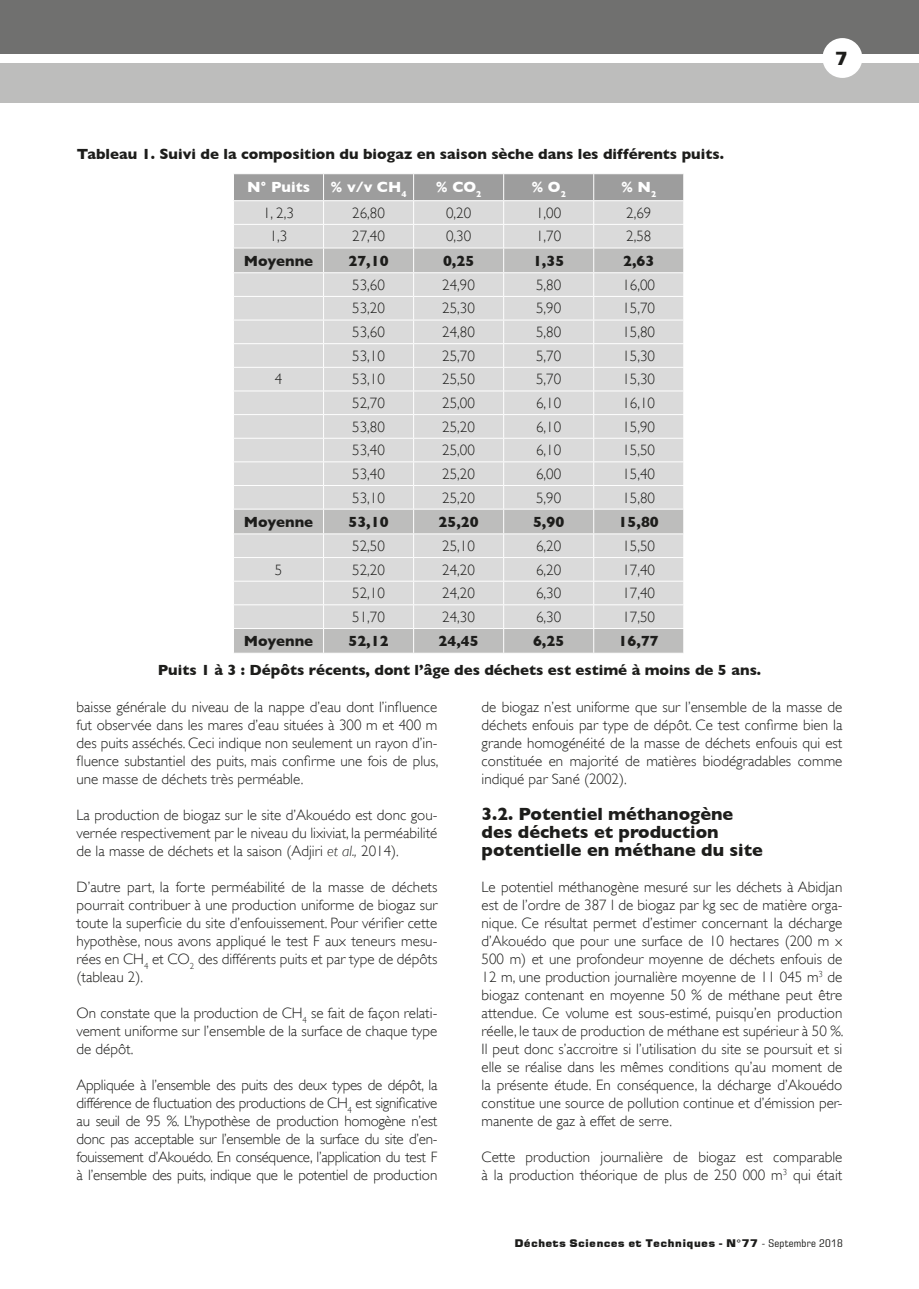
<style>
.page{position:relative;width:919px;height:1289px;background:#fff}
.page>*{position:absolute;margin:0;border:0;box-sizing:border-box;transform-origin:0 0}
.t1{font:700 18px/18px "Gill Sans";color:#1d1d1b}
.t2{font:18px "Square 721 Blk Normal";color:#1d1d1b}
.t3{font:300 15px/18px "Gill Sans";color:#1d1d1b;text-align:justify}
.t4{font:700 15px "Gill Sans";color:#1d1d1b}
.t5{font:700 15px "Gill Sans";color:#fff}
.t6{font:10.5px "Square 721 Blk Normal";letter-spacing:.02em;color:#1d1d1b;scale:1.09 1}
.s1{font-style:italic}
.s2{font-family:"Square 721 BT";font-stretch:condensed}
</style>
<div class="page">
<div style="left:0;top:0;width:13px;height:53px;background:#70706f"></div>
<div style="left:0;top:64px;width:13px;height:39px;background:#bdbdbc"></div>
<div style="left:13px;top:0;width:905px;height:53px;background:#70706f"></div>
<div style="left:13px;top:64px;width:905px;height:39px;background:#bdbdbc"></div>
<div style="left:822px;top:38px;width:40px;height:40px;background:#fff;border-radius:50%"></div>
<svg style="left:234px;top:174px;width:450px;height:479px;background:#d4d4d4"></svg>
<p class="t4" style="left:77px;top:145px;width:648px">Tableau 1. Suivi de la composition du biogaz en saison sèche dans les différents puits.</p>
<p class="t5" style="left:247px;top:178px;width:64px">N° Puits</p>
<p class="t5" style="left:330px;top:178px;width:77px">% v/v CH<sub>4</sub></p>
<p class="t5" style="left:436px;top:178px;width:47px">% CO<sub>2</sub></p>
<p class="t5" style="left:531px;top:178px;width:36px">% O<sub>2</sub></p>
<p class="t5" style="left:621px;top:178px;width:37px">% N<sub>2</sub></p>
<p class="t3" style="left:263px;top:204px;width:32px">1, 2,3</p>
<p class="t3" style="left:352px;top:204px;width:34px">26,80</p>
<p class="t3" style="left:446px;top:204px;width:27px">0,20</p>
<p class="t3" style="left:536px;top:204px;width:27px">1,00</p>
<p class="t3" style="left:626px;top:204px;width:27px">2,69</p>
<p class="t3" style="left:270px;top:227px;width:19px">1,3</p>
<p class="t3" style="left:352px;top:227px;width:34px">27,40</p>
<p class="t3" style="left:446px;top:227px;width:27px">0,30</p>
<p class="t3" style="left:536px;top:227px;width:27px">1,70</p>
<p class="t3" style="left:626px;top:227px;width:27px">2,58</p>
<p class="t4" style="left:244px;top:252px;width:71px">Moyenne</p>
<p class="t4" style="left:348px;top:252px;width:42px">27,10</p>
<p class="t4" style="left:443px;top:252px;width:33px">0,25</p>
<p class="t4" style="left:533px;top:252px;width:33px">1,35</p>
<p class="t4" style="left:623px;top:252px;width:33px">2,63</p>
<p class="t3" style="left:352px;top:276px;width:34px">53,60</p>
<p class="t3" style="left:442px;top:276px;width:34px">24,90</p>
<p class="t3" style="left:536px;top:276px;width:27px">5,80</p>
<p class="t3" style="left:622px;top:276px;width:34px">16,00</p>
<p class="t3" style="left:352px;top:299px;width:34px">53,20</p>
<p class="t3" style="left:442px;top:299px;width:34px">25,30</p>
<p class="t3" style="left:536px;top:299px;width:27px">5,90</p>
<p class="t3" style="left:622px;top:299px;width:34px">15,70</p>
<p class="t3" style="left:352px;top:323px;width:34px">53,60</p>
<p class="t3" style="left:442px;top:323px;width:34px">24,80</p>
<p class="t3" style="left:536px;top:323px;width:27px">5,80</p>
<p class="t3" style="left:622px;top:323px;width:34px">15,80</p>
<p class="t3" style="left:352px;top:347px;width:34px">53,10</p>
<p class="t3" style="left:442px;top:347px;width:34px">25,70</p>
<p class="t3" style="left:536px;top:347px;width:27px">5,70</p>
<p class="t3" style="left:622px;top:347px;width:34px">15,30</p>
<p class="t3" style="left:275px;top:370px;width:9px">4</p>
<p class="t3" style="left:352px;top:370px;width:34px">53,10</p>
<p class="t3" style="left:442px;top:370px;width:34px">25,50</p>
<p class="t3" style="left:536px;top:370px;width:27px">5,70</p>
<p class="t3" style="left:622px;top:370px;width:34px">15,30</p>
<p class="t3" style="left:352px;top:394px;width:34px">52,70</p>
<p class="t3" style="left:442px;top:394px;width:34px">25,00</p>
<p class="t3" style="left:536px;top:394px;width:27px">6,10</p>
<p class="t3" style="left:622px;top:394px;width:34px">16,10</p>
<p class="t3" style="left:352px;top:417px;width:34px">53,80</p>
<p class="t3" style="left:442px;top:417px;width:34px">25,20</p>
<p class="t3" style="left:536px;top:417px;width:27px">6,10</p>
<p class="t3" style="left:622px;top:417px;width:34px">15,90</p>
<p class="t3" style="left:352px;top:441px;width:34px">53,40</p>
<p class="t3" style="left:442px;top:441px;width:34px">25,00</p>
<p class="t3" style="left:536px;top:441px;width:27px">6,10</p>
<p class="t3" style="left:622px;top:441px;width:34px">15,50</p>
<p class="t3" style="left:352px;top:465px;width:34px">53,40</p>
<p class="t3" style="left:442px;top:465px;width:34px">25,20</p>
<p class="t3" style="left:536px;top:465px;width:27px">6,00</p>
<p class="t3" style="left:622px;top:465px;width:34px">15,40</p>
<p class="t3" style="left:352px;top:488px;width:34px">53,10</p>
<p class="t3" style="left:442px;top:488px;width:34px">25,20</p>
<p class="t3" style="left:536px;top:488px;width:27px">5,90</p>
<p class="t3" style="left:622px;top:488px;width:34px">15,80</p>
<p class="t4" style="left:244px;top:513px;width:71px">Moyenne</p>
<p class="t4" style="left:348px;top:513px;width:42px">53,10</p>
<p class="t4" style="left:438px;top:513px;width:42px">25,20</p>
<p class="t4" style="left:533px;top:513px;width:33px">5,90</p>
<p class="t4" style="left:618px;top:513px;width:42px">15,80</p>
<p class="t3" style="left:352px;top:537px;width:34px">52,50</p>
<p class="t3" style="left:442px;top:537px;width:34px">25,10</p>
<p class="t3" style="left:536px;top:537px;width:27px">6,20</p>
<p class="t3" style="left:622px;top:537px;width:34px">15,50</p>
<p class="t3" style="left:275px;top:560px;width:9px">5</p>
<p class="t3" style="left:352px;top:560px;width:34px">52,20</p>
<p class="t3" style="left:442px;top:560px;width:34px">24,20</p>
<p class="t3" style="left:536px;top:560px;width:27px">6,20</p>
<p class="t3" style="left:622px;top:560px;width:34px">17,40</p>
<p class="t3" style="left:352px;top:584px;width:34px">52,10</p>
<p class="t3" style="left:442px;top:584px;width:34px">24,20</p>
<p class="t3" style="left:536px;top:584px;width:27px">6,30</p>
<p class="t3" style="left:622px;top:584px;width:34px">17,40</p>
<p class="t3" style="left:352px;top:608px;width:34px">51,70</p>
<p class="t3" style="left:442px;top:608px;width:34px">24,30</p>
<p class="t3" style="left:536px;top:608px;width:27px">6,30</p>
<p class="t3" style="left:622px;top:608px;width:34px">17,50</p>
<p class="t4" style="left:244px;top:632px;width:71px">Moyenne</p>
<p class="t4" style="left:348px;top:632px;width:42px">52,12</p>
<p class="t4" style="left:438px;top:632px;width:42px">24,45</p>
<p class="t4" style="left:533px;top:632px;width:33px">6,25</p>
<p class="t4" style="left:618px;top:632px;width:42px">16,77</p>
<p class="t4" style="left:158px;top:661px;width:605px">Puits 1 à 3 : Dépôts récents, dont l’âge des déchets est estimé à moins de 5 ans.</p>
<p class="t2" style="left:834px;top:47px;width:15px">7</p>
<p class="t3" style="left:77px;top:698px;width:363px">baisse générale du niveau de la nappe d’eau dont l’influence fut observée dans les mares d’eau situées à 300 m et 400 m des puits asséchés. Ceci indique non seulement un rayon d’in&shy;fluence substantiel des puits, mais confirme une fois de plus, une masse de déchets très perméable.</p>
<p class="t3" style="left:77px;top:806px;width:362px">La production de biogaz sur le site d’Akouédo est donc gou&shy;vernée respectivement par le niveau du lixiviat, la perméabilité de la masse de déchets et la saison (Adjiri <span class="s1">et al.,</span> 2014).</p>
<p class="t3" style="left:77px;top:878px;width:362px">D’autre part, la forte perméabilité de la masse de déchets pourrait contribuer à une production uniforme de biogaz sur toute la superficie du site d’enfouissement. Pour vérifier cette hypothèse, nous avons appliqué le test F aux teneurs mesu&shy;rées en CH<sub>4</sub> et CO<sub>2</sub> des différents puits et par type de dépôts (tableau 2).</p>
<p class="t3" style="left:77px;top:1004px;width:362px">On constate que la production de CH<sub>4</sub> se fait de façon relati&shy;vement uniforme sur l’ensemble de la surface de chaque type de dépôt.</p>
<p class="t3" style="left:77px;top:1076px;width:362px">Appliquée à l’ensemble des puits des deux types de dépôt, la différence de fluctuation des productions de CH<sub>4</sub> est significative au seuil de 95 %. L’hypothèse de production homogène n’est donc pas acceptable sur l’ensemble de la surface du site d’en&shy;fouissement d’Akouédo. En conséquence, l’application du test F à l’ensemble des puits, indique que le potentiel de production</p>
<p class="t3" style="left:481px;top:698px;width:362px">de biogaz n’est uniforme que sur l’ensemble de la masse de déchets enfouis par type de dépôt. Ce test confirme bien la grande homogénéité de la masse de déchets enfouis qui est constituée en majorité de matières biodégradables comme indiqué par Sané (2002).</p>
<p class="t1" style="left:481px;top:805px;width:283px">3.2. Potentiel méthanogène des déchets et production potentielle en méthane du site</p>
<p class="t3" style="left:481px;top:878px;width:363px">Le potentiel méthanogène mesuré sur les déchets à Abidjan est de l’ordre de 387 l de biogaz par kg sec de matière orga&shy;nique. Ce résultat permet d’estimer concernant la décharge d’Akouédo que pour une surface de 10 hectares (200 m x 500 m) et une profondeur moyenne de déchets enfouis de 12 m, une production journalière moyenne de 11 045 m<sup>3</sup> de biogaz contenant en moyenne 50 % de méthane peut être attendue. Ce volume est sous-estimé, puisqu’en production réelle, le taux de production de méthane est supérieur à 50 %.<br>Il peut donc s’accroitre si l’utilisation du site se poursuit et si elle se réalise dans les mêmes conditions qu’au moment de la présente étude. En conséquence, la décharge d’Akouédo constitue une source de pollution continue et d’émission per&shy;manente de gaz à effet de serre.</p>
<p class="t3" style="left:481px;top:1148px;width:362px">Cette production journalière de biogaz est comparable à la production théorique de plus de 250 000 m<sup>3</sup> qui était</p>
<p class="t6" style="left:514px;top:1236px;width:303px">Déchets Sciences et Techniques - N°77 <span class="s2">- Septembre 2018</span></p>
</div>
